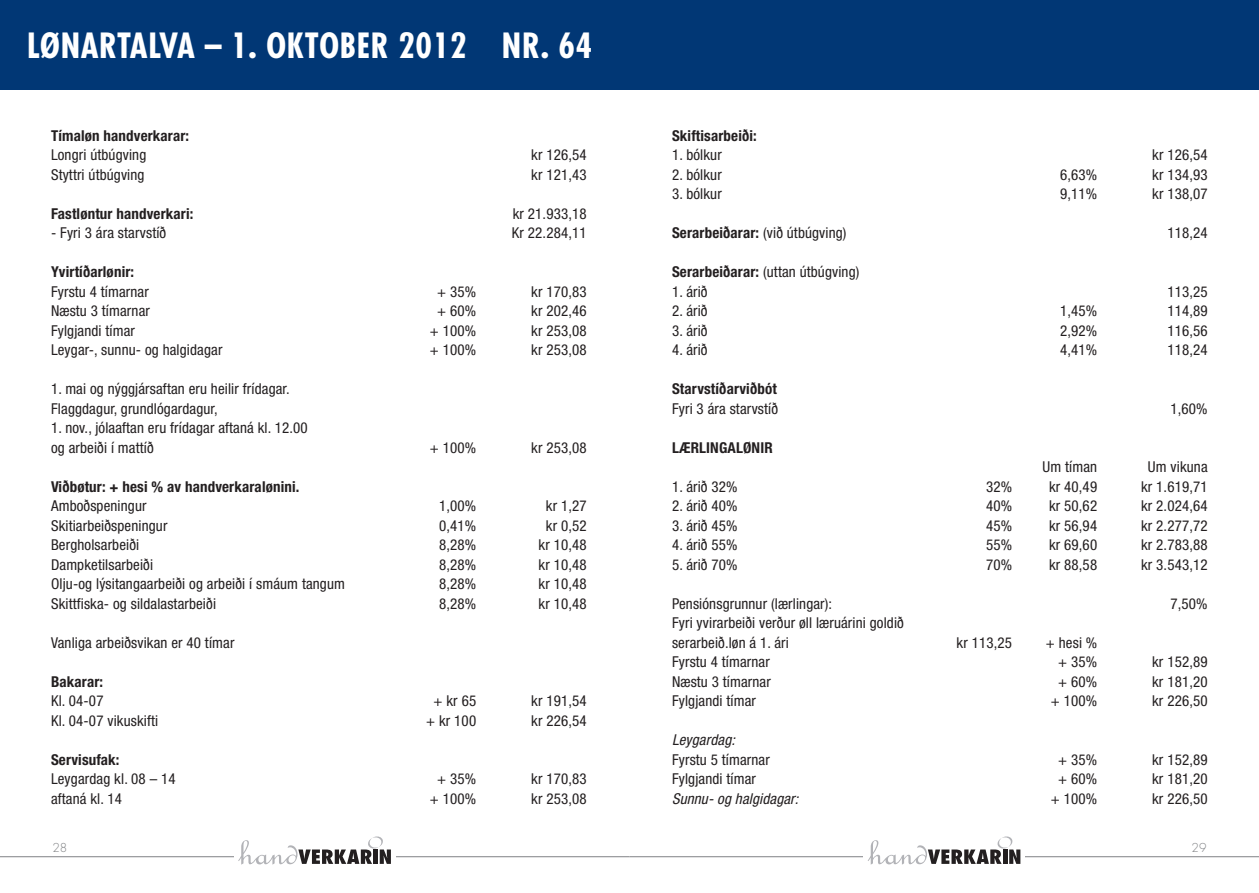
<style>
.page{position:relative;width:1259px;height:893px;background:#fff}
.page>*{position:absolute;margin:0;border:0;box-sizing:border-box;transform-origin:0 0}
.t1{font:700 condensed 33.9px "Futura";letter-spacing:.02em;color:#fff}
.t2{font:condensed 15px/19.5px "Helvetica Neue";letter-spacing:.01em;color:#231f20}
.t3{font:700 condensed 15px "Helvetica Neue";letter-spacing:.01em;color:#231f20}
.t4{font:italic condensed 15px "Helvetica Neue";letter-spacing:.01em;color:#231f20}
.t5{font:300 12px "Futura";color:#808285}
.s1{font-weight:400}
.s2{font-weight:700}
</style>
<div class="page">
<hr style="left:629px;top:856px;width:630px;height:1px;background:#808285">
<div style="left:863px;top:827px;width:162px;height:42px;background:#fff"></div>
<svg style="left:868px;top:836px;width:152px;height:29px"></svg>
<hr style="left:0;top:856px;width:629px;height:1px;background:#808285">
<div style="left:234px;top:827px;width:161px;height:42px;background:#fff"></div>
<svg style="left:238px;top:836px;width:153px;height:29px"></svg>
<div style="left:0;top:0;width:1259px;height:89px;background:#013775"></div>
<h1 class="t1" style="left:27px;top:24px;width:330px">LØNARTALVA – 1. OKTOBER</h1>
<h1 class="t1" style="left:398px;top:24px;width:196px">2012 NR. 64</h1>
<p class="t3" style="left:51px;top:126px;width:140px">Tímaløn handverkarar:</p>
<p class="t2" style="left:51px;top:145px;width:97px">Longri útbúgving</p>
<p class="t2" style="left:531px;top:145px;width:57px">kr 126,54</p>
<p class="t2" style="left:51px;top:165px;width:95px">Styttri útbúgving</p>
<p class="t2" style="left:531px;top:165px;width:57px">kr 121,43</p>
<p class="t3" style="left:51px;top:204px;width:144px">Fastløntur handverkari:</p>
<p class="t2" style="left:513px;top:204px;width:75px">kr 21.933,18</p>
<p class="t2" style="left:51px;top:223px;width:117px">- Fyri 3 ára starvstíð</p>
<p class="t2" style="left:512px;top:223px;width:76px">Kr 22.284,11</p>
<p class="t3" style="left:51px;top:263px;width:85px">Yvirtíðarlønir:</p>
<p class="t2" style="left:51px;top:282px;width:99px">Fyrstu 4 tímarnar</p>
<p class="t2" style="left:437px;top:282px;width:40px">+ 35%</p>
<p class="t2" style="left:531px;top:282px;width:57px">kr 170,83</p>
<p class="t2" style="left:51px;top:301px;width:100px">Næstu 3 tímarnar</p>
<p class="t2" style="left:437px;top:301px;width:40px">+ 60%</p>
<p class="t2" style="left:531px;top:301px;width:57px">kr 202,46</p>
<p class="t2" style="left:51px;top:321px;width:86px">Fylgjandi tímar</p>
<p class="t2" style="left:430px;top:321px;width:48px">+ 100%</p>
<p class="t2" style="left:531px;top:321px;width:57px">kr 253,08</p>
<p class="t2" style="left:51px;top:340px;width:173px">Leygar-, sunnu- og halgidagar</p>
<p class="t2" style="left:430px;top:340px;width:48px">+ 100%</p>
<p class="t2" style="left:531px;top:340px;width:57px">kr 253,08</p>
<p class="t2" style="left:51px;top:379px;width:240px">1. mai og nýggjársaftan eru heilir frídagar.<br>Flaggdagur, grundlógardagur,</p>
<p class="t2" style="left:51px;top:418px;width:258px">1. nov., jólaaftan eru frídagar aftaná kl. 12.00 og arbeiði í mattíð</p>
<p class="t2" style="left:430px;top:438px;width:48px">+ 100%</p>
<p class="t2" style="left:531px;top:438px;width:57px">kr 253,08</p>
<p class="t3" style="left:51px;top:477px;width:250px">Viðbøtur: + hesi % av handverkaralønini.</p>
<p class="t2" style="left:51px;top:496px;width:97px">Amboðspeningur</p>
<p class="t2" style="left:439px;top:496px;width:39px">1,00%</p>
<p class="t2" style="left:546px;top:496px;width:42px">kr 1,27</p>
<p class="t2" style="left:51px;top:516px;width:118px">Skitiarbeiðspeningur</p>
<p class="t2" style="left:439px;top:516px;width:39px">0,41%</p>
<p class="t2" style="left:546px;top:516px;width:42px">kr 0,52</p>
<p class="t2" style="left:51px;top:535px;width:90px">Bergholsarbeiði</p>
<p class="t2" style="left:439px;top:535px;width:39px">8,28%</p>
<p class="t2" style="left:538px;top:535px;width:50px">kr 10,48</p>
<p class="t2" style="left:51px;top:555px;width:104px">Dampketilsarbeiði</p>
<p class="t2" style="left:439px;top:555px;width:39px">8,28%</p>
<p class="t2" style="left:538px;top:555px;width:50px">kr 10,48</p>
<p class="t2" style="left:51px;top:574px;width:295px">Olju-og lýsitangaarbeiði og arbeiði í smáum tangum</p>
<p class="t2" style="left:439px;top:574px;width:39px">8,28%</p>
<p class="t2" style="left:538px;top:574px;width:50px">kr 10,48</p>
<p class="t2" style="left:51px;top:594px;width:166px">Skittfiska- og sildalastarbeiði</p>
<p class="t2" style="left:439px;top:594px;width:39px">8,28%</p>
<p class="t2" style="left:538px;top:594px;width:50px">kr 10,48</p>
<p class="t2" style="left:51px;top:633px;width:185px">Vanliga arbeiðsvikan er 40 tímar</p>
<p class="t3" style="left:51px;top:672px;width:54px">Bakarar:</p>
<p class="t2" style="left:51px;top:691px;width:54px">Kl. 04-07</p>
<p class="t2" style="left:433px;top:691px;width:44px">+ kr 65</p>
<p class="t2" style="left:531px;top:691px;width:57px">kr 191,54</p>
<p class="t2" style="left:51px;top:711px;width:109px">Kl. 04-07 vikuskifti</p>
<p class="t2" style="left:426px;top:711px;width:51px">+ kr 100</p>
<p class="t2" style="left:531px;top:711px;width:57px">kr 226,54</p>
<p class="t3" style="left:51px;top:750px;width:70px">Servisufak:</p>
<p class="t2" style="left:51px;top:769px;width:126px">Leygardag kl. 08 – 14</p>
<p class="t2" style="left:437px;top:769px;width:40px">+ 35%</p>
<p class="t2" style="left:531px;top:769px;width:57px">kr 170,83</p>
<p class="t2" style="left:51px;top:789px;width:72px">aftaná kl. 14</p>
<p class="t2" style="left:430px;top:789px;width:48px">+ 100%</p>
<p class="t2" style="left:531px;top:789px;width:57px">kr 253,08</p>
<p class="t3" style="left:672px;top:126px;width:86px">Skiftisarbeiði:</p>
<p class="t2" style="left:672px;top:145px;width:51px">1. bólkur</p>
<p class="t2" style="left:1152px;top:145px;width:57px">kr 126,54</p>
<p class="t2" style="left:672px;top:165px;width:51px">2. bólkur</p>
<p class="t2" style="left:1060px;top:165px;width:39px">6,63%</p>
<p class="t2" style="left:1152px;top:165px;width:57px">kr 134,93</p>
<p class="t2" style="left:672px;top:184px;width:51px">3. bólkur</p>
<p class="t2" style="left:1060px;top:184px;width:39px">9,11%</p>
<p class="t2" style="left:1152px;top:184px;width:57px">kr 138,07</p>
<p class="t3" style="left:672px;top:224px;width:176px">Serarbeiðarar: <span class="s1">(við útbúgving)</span></p>
<p class="t2" style="left:1167px;top:223px;width:42px">118,24</p>
<p class="t2" style="left:672px;top:262px;width:189px"><span class="s2">Serarbeiðarar:</span> (uttan útbúgving)</p>
<p class="t2" style="left:672px;top:282px;width:37px">1. árið</p>
<p class="t2" style="left:1167px;top:282px;width:42px">113,25</p>
<p class="t2" style="left:672px;top:301px;width:37px">2. árið</p>
<p class="t2" style="left:1060px;top:301px;width:39px">1,45%</p>
<p class="t2" style="left:1167px;top:301px;width:42px">114,89</p>
<p class="t2" style="left:672px;top:321px;width:37px">3. árið</p>
<p class="t2" style="left:1060px;top:321px;width:39px">2,92%</p>
<p class="t2" style="left:1167px;top:321px;width:42px">116,56</p>
<p class="t2" style="left:672px;top:340px;width:37px">4. árið</p>
<p class="t2" style="left:1060px;top:340px;width:39px">4,41%</p>
<p class="t2" style="left:1167px;top:340px;width:42px">118,24</p>
<p class="t3" style="left:672px;top:380px;width:106px">Starvstíðarviðbót</p>
<p class="t2" style="left:672px;top:399px;width:108px">Fyri 3 ára starvstíð</p>
<p class="t2" style="left:1170px;top:399px;width:39px">1,60%</p>
<p class="t3" style="left:672px;top:438px;width:102px">LÆRLINGALØNIR</p>
<p class="t2" style="left:1042px;top:457px;width:56px">Um tíman</p>
<p class="t2" style="left:1148px;top:457px;width:61px">Um vikuna</p>
<p class="t2" style="left:672px;top:477px;width:67px">1. árið 32%</p>
<p class="t2" style="left:986px;top:477px;width:28px">32%</p>
<p class="t2" style="left:1049px;top:477px;width:50px">kr 40,49</p>
<p class="t2" style="left:1141px;top:477px;width:68px">kr 1.619,71</p>
<p class="t2" style="left:672px;top:496px;width:67px">2. árið 40%</p>
<p class="t2" style="left:986px;top:496px;width:28px">40%</p>
<p class="t2" style="left:1049px;top:496px;width:50px">kr 50,62</p>
<p class="t2" style="left:1141px;top:496px;width:68px">kr 2.024,64</p>
<p class="t2" style="left:672px;top:516px;width:67px">3. árið 45%</p>
<p class="t2" style="left:986px;top:516px;width:28px">45%</p>
<p class="t2" style="left:1049px;top:516px;width:50px">kr 56,94</p>
<p class="t2" style="left:1141px;top:516px;width:68px">kr 2.277,72</p>
<p class="t2" style="left:672px;top:535px;width:67px">4. árið 55%</p>
<p class="t2" style="left:986px;top:535px;width:28px">55%</p>
<p class="t2" style="left:1049px;top:535px;width:50px">kr 69,60</p>
<p class="t2" style="left:1141px;top:535px;width:68px">kr 2.783,88</p>
<p class="t2" style="left:672px;top:555px;width:67px">5. árið 70%</p>
<p class="t2" style="left:986px;top:555px;width:28px">70%</p>
<p class="t2" style="left:1049px;top:555px;width:50px">kr 88,58</p>
<p class="t2" style="left:1141px;top:555px;width:68px">kr 3.543,12</p>
<p class="t2" style="left:672px;top:594px;width:162px">Pensiónsgrunnur (lærlingar):</p>
<p class="t2" style="left:1170px;top:594px;width:39px">7,50%</p>
<p class="t2" style="left:672px;top:613px;width:233px">Fyri yvirarbeiði verður øll læruárini goldið serarbeið.løn á 1. ári</p>
<p class="t2" style="left:956px;top:633px;width:57px">kr 113,25</p>
<p class="t2" style="left:1046px;top:633px;width:53px">+ hesi %</p>
<p class="t2" style="left:672px;top:652px;width:99px">Fyrstu 4 tímarnar</p>
<p class="t2" style="left:1058px;top:652px;width:40px">+ 35%</p>
<p class="t2" style="left:1152px;top:652px;width:57px">kr 152,89</p>
<p class="t2" style="left:672px;top:672px;width:100px">Næstu 3 tímarnar</p>
<p class="t2" style="left:1058px;top:672px;width:40px">+ 60%</p>
<p class="t2" style="left:1152px;top:672px;width:57px">kr 181,20</p>
<p class="t2" style="left:672px;top:691px;width:85px">Fylgjandi tímar</p>
<p class="t2" style="left:1051px;top:691px;width:48px">+ 100%</p>
<p class="t2" style="left:1152px;top:691px;width:57px">kr 226,50</p>
<p class="t4" style="left:672px;top:731px;width:65px">Leygardag:</p>
<p class="t2" style="left:672px;top:750px;width:99px">Fyrstu 5 tímarnar</p>
<p class="t2" style="left:1058px;top:750px;width:40px">+ 35%</p>
<p class="t2" style="left:1152px;top:750px;width:57px">kr 152,89</p>
<p class="t2" style="left:672px;top:769px;width:85px">Fylgjandi tímar</p>
<p class="t2" style="left:1058px;top:769px;width:40px">+ 60%</p>
<p class="t2" style="left:1152px;top:769px;width:57px">kr 181,20</p>
<p class="t4" style="left:672px;top:790px;width:128px">Sunnu- og halgidagar:</p>
<p class="t2" style="left:1051px;top:789px;width:48px">+ 100%</p>
<p class="t2" style="left:1152px;top:789px;width:57px">kr 226,50</p>
<p class="t5" style="left:53px;top:839px;width:16px">28</p>
<p class="t5" style="left:1191px;top:839px;width:16px">29</p>
</div>
